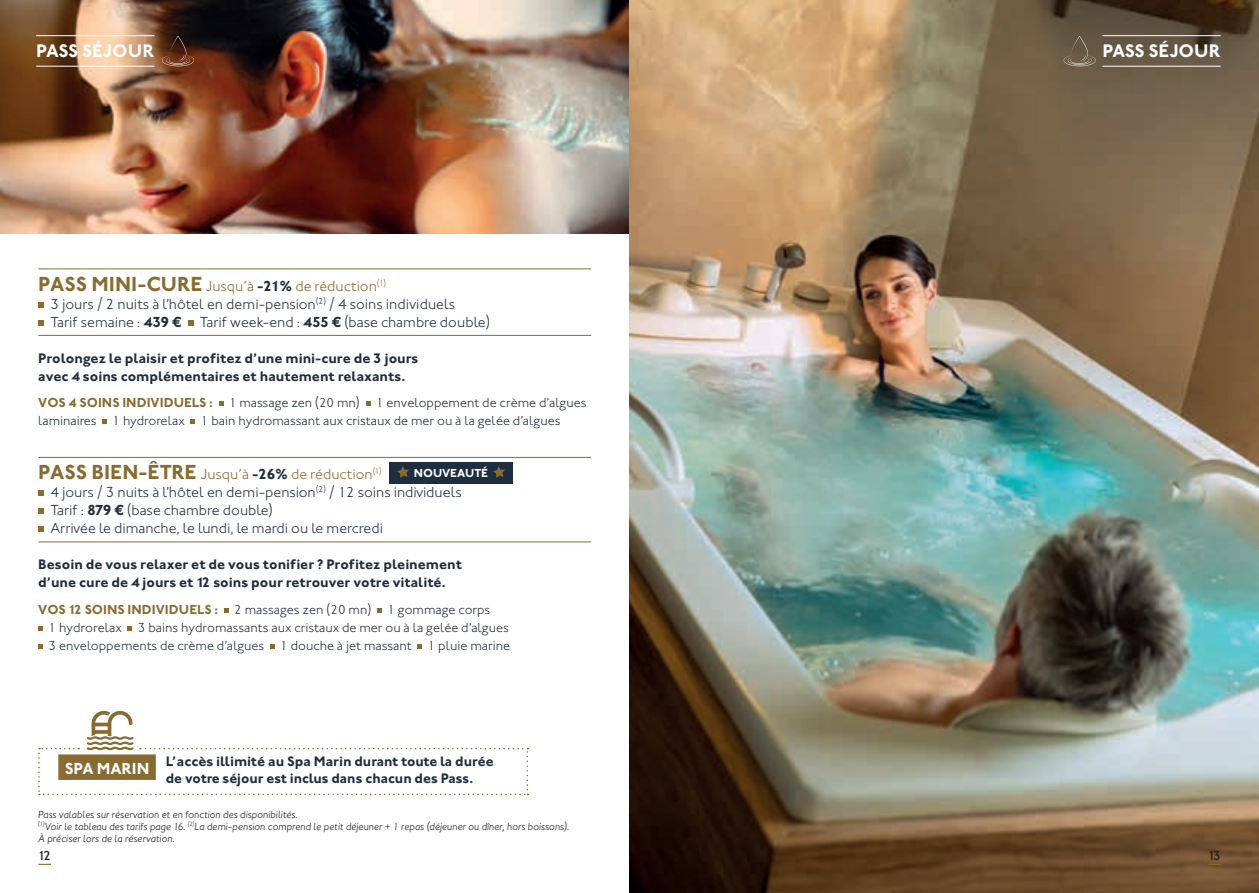
<style>
.page{position:relative;width:1259px;height:893px;background:#fff}
.page>*{position:absolute;margin:0;border:0;box-sizing:border-box;transform-origin:0 0}
.t1{font:700 18.75px "Johnston Valdys";color:#fff}
.t2{font:700 16.5px "Johnston Valdys";letter-spacing:-.005em;color:#fff}
.t3{font:300 15px/18px "Johnston Valdys";color:#1e2e3f}
.t4{font:300 15px "Johnston Valdys";color:#896b32}
.t5{font:700 14.25px/18px "Johnston Valdys";color:#1e2e3f}
.t6{font:300 13.5px/18px "Johnston Valdys";color:#1e2e3f}
.t7{font:500 13.5px "Johnston Valdys";color:#231f20}
.t8{font:700 12px "Johnston Valdys";letter-spacing:-.005em;color:#fff}
.t9{font:italic 300 10.5px/12px "Johnston Valdys";color:#231f20}
.s1{font-weight:700;font-size:21px;color:#896b32}
.s2{color:#896b32}
.s3{font-weight:700}
.s4{font-weight:700;color:#896b32}
.s5{font-weight:700;font-size:21px}
.s6{font-weight:700;color:#1e2e3f}
</style>
<div class="page">
<img style="left:0;top:0;width:629px;height:234px">
<img style="left:629px;top:0;width:630px;height:893px">
<hr style="left:38px;top:268px;width:553px;height:1px;background:#896b32">
<hr style="left:38px;top:335px;width:553px;height:1px;background:#896b32">
<hr style="left:38px;top:457px;width:553px;height:1px;background:#896b32">
<hr style="left:38px;top:541px;width:553px;height:1px;background:#896b32">
<svg style="left:38px;top:302px;width:6px;height:5px"></svg>
<svg style="left:38px;top:320px;width:6px;height:5px"></svg>
<svg style="left:188px;top:320px;width:5px;height:5px"></svg>
<svg style="left:219px;top:401px;width:4px;height:5px"></svg>
<svg style="left:366px;top:401px;width:4px;height:5px"></svg>
<svg style="left:102px;top:419px;width:5px;height:5px"></svg>
<svg style="left:191px;top:419px;width:4px;height:5px"></svg>
<div style="left:389px;top:462px;width:124px;height:22px;background:#1e2e3f"></div>
<svg style="left:397px;top:466px;width:12px;height:12px"></svg>
<svg style="left:493px;top:466px;width:12px;height:12px"></svg>
<svg style="left:38px;top:490px;width:6px;height:6px"></svg>
<svg style="left:38px;top:508px;width:6px;height:6px"></svg>
<svg style="left:38px;top:526px;width:6px;height:6px"></svg>
<svg style="left:224px;top:608px;width:5px;height:4px"></svg>
<svg style="left:377px;top:608px;width:5px;height:4px"></svg>
<svg style="left:38px;top:626px;width:5px;height:4px"></svg>
<svg style="left:128px;top:626px;width:4px;height:4px"></svg>
<svg style="left:38px;top:644px;width:5px;height:4px"></svg>
<svg style="left:270px;top:644px;width:4px;height:4px"></svg>
<svg style="left:417px;top:644px;width:5px;height:4px"></svg>
<svg style="left:38px;top:711px;width:490px;height:84px"></svg>
<div style="left:58px;top:754px;width:98px;height:26px;background:#896b32"></div>
<hr style="left:36px;top:35px;width:118px;height:1px;background:#fff">
<hr style="left:36px;top:66px;width:118px;height:1px;background:#fff">
<svg style="left:162px;top:36px;width:32px;height:30px"></svg>
<hr style="left:1102px;top:35px;width:118px;height:1px;background:#fff">
<hr style="left:1102px;top:66px;width:118px;height:1px;background:#fff">
<svg style="left:1063px;top:36px;width:32px;height:30px"></svg>
<svg style="left:38px;top:864px;width:13px;height:1px"></svg>
<svg style="left:1208px;top:864px;width:12px;height:1px"></svg>
<h1 class="t1" style="left:36px;top:40px;width:120px">PASS SÉJOUR</h1>
<h1 class="t1" style="left:1102px;top:40px;width:120px">PASS SÉJOUR</h1>
<p class="t3" style="left:50px;top:276px;width:441px;text-indent:-12px"><span class="s1">PASS MINI-CURE</span> <span class="s2">Jusqu’à</span> <span class="s3">-21%</span> <span class="s2">de réduction</span><sup>(1)<br></sup>3 jours / 2 nuits à l’hôtel en demi-pension<sup>(2)</sup> / 4 soins individuels<br>Tarif semaine : <span class="s3">439 €</span> Tarif week-end : <span class="s3">455 €</span> (base chambre double)</p>
<p class="t5" style="left:38px;top:349px;width:382px">Prolongez le plaisir et profitez d’une mini-cure de 3 jours avec 4 soins complémentaires et hautement relaxants.</p>
<p class="t6" style="left:38px;top:393px;width:549px"><span class="s4">VOS 4 SOINS INDIVIDUELS :</span> 1 massage zen (20 mn) 1 enveloppement de crème d’algues laminaires 1 hydrorelax 1 bain hydromassant aux cristaux de mer ou à la gelée d’algues</p>
<p class="t4" style="left:38px;top:465px;width:345px"><span class="s5">PASS BIEN-ÊTRE</span> Jusqu’à <span class="s6">-26%</span> de réduction<sup>(1)</sup></p>
<p class="t8" style="left:414px;top:466px;width:76px">NOUVEAUTÉ</p>
<p class="t3" style="left:50px;top:483px;width:413px">4 jours / 3 nuits à l’hôtel en demi-pension<sup>(2)</sup> / 12 soins individuels<br>Tarif : <span class="s3">879 €</span> (base chambre double)<br>Arrivée le dimanche, le lundi, le mardi ou le mercredi</p>
<p class="t5" style="left:38px;top:555px;width:425px">Besoin de vous relaxer et de vous tonifier ? Profitez pleinement d’une cure de 4 jours et 12 soins pour retrouver votre vitalité.</p>
<p class="t6" style="left:49px;top:600px;width:463px;text-indent:-10px"><span class="s4">VOS 12 SOINS INDIVIDUELS :</span> 2 massages zen (20 mn) 1 gommage corps<br>1 hydrorelax 3 bains hydromassants aux cristaux de mer ou à la gelée d’algues<br>3 enveloppements de crème d’algues 1 douche à jet massant 1 pluie marine</p>
<p class="t2" style="left:65px;top:759px;width:86px">SPA MARIN</p>
<p class="t5" style="left:166px;top:753px;width:329px;line-height:16.5px">L’accès illimité au Spa Marin durant toute la durée de votre séjour est inclus dans chacun des Pass.</p>
<p class="t9" style="left:38px;top:808px;width:532px">Pass valables sur réservation et en fonction des disponibilités.<br><sup>(1)</sup>Voir le tableau des tarifs page 16. <sup>(2)</sup>La demi-pension comprend le petit déjeuner + 1 repas (déjeuner ou dîner, hors boissons).<br>À préciser lors de la réservation.</p>
<p class="t7" style="left:38px;top:847px;width:14px">12</p>
<p class="t7" style="left:1208px;top:847px;width:14px">13</p>
</div>
